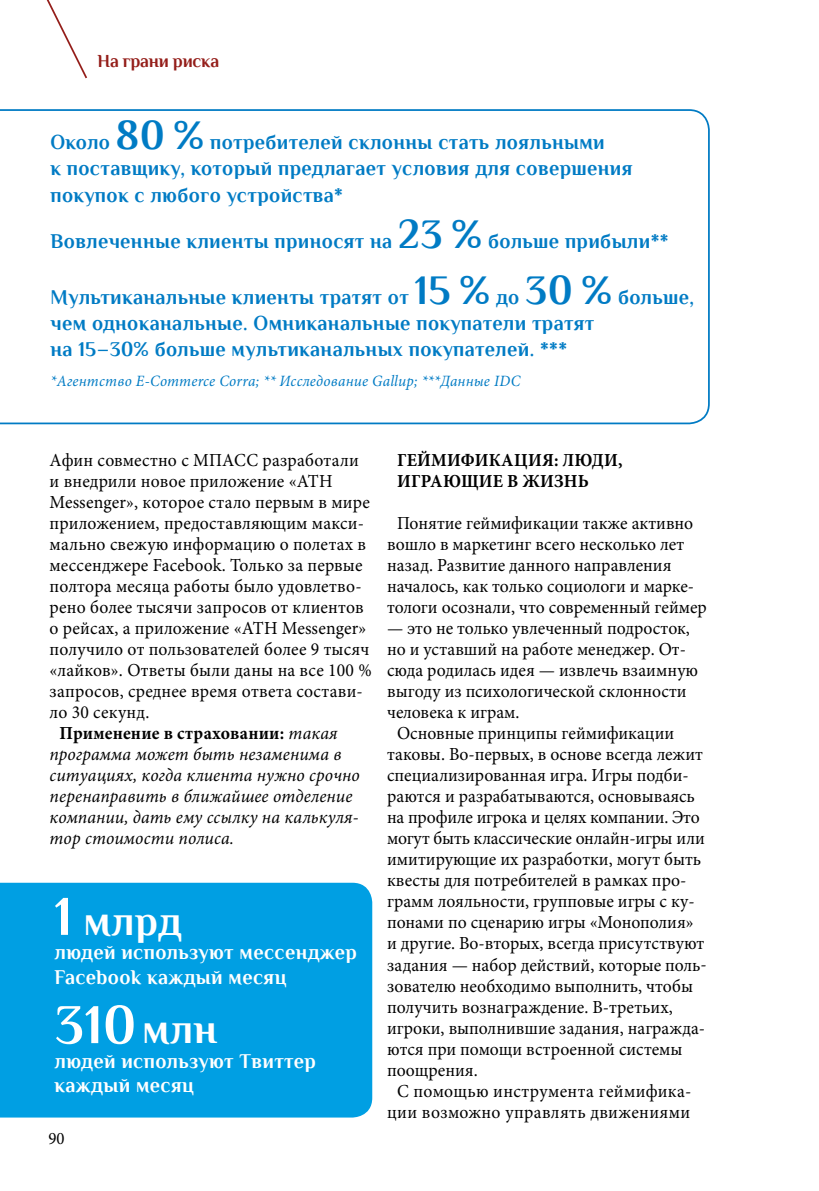
<style>
.page{position:relative;width:819px;height:1191px;background:#fff}
.page>*{position:absolute;margin:0;border:0;box-sizing:border-box;transform-origin:0 0}
.t1{font:700 56px "Philosopher";color:#fff;scale:.96 1}
.t2{font:700 42px "Philosopher";color:#fff;scale:.96 1}
.t3{font:700 21px/26.2px "Philosopher";letter-spacing:.02em;color:#007bc4;scale:.96 1}
.t4{font:700 21px/24.5px "Philosopher";letter-spacing:.02em;color:#fff;scale:.96 1}
.t5{font:18.38px/21px "Minion Pro";color:#000;scale:.96 1}
.t6{font:italic 18.38px "Minion Pro";letter-spacing:.01em;color:#000;scale:.96 1}
.t7{font:18.38px "Minion Pro";letter-spacing:.02em;color:#000;scale:.96 1}
.t8{font:700 18.38px/21px "Minion Pro";letter-spacing:.01em;color:#000;scale:.96 1}
.t9{font:700 18.38px "Philosopher";letter-spacing:-.01em;color:#941e1a;scale:.96 1}
.t10{font:17.5px "Minion Pro";color:#000;scale:.96 1}
.t11{font:italic 15.75px "Minion Pro";letter-spacing:.015em;color:#007bc4;scale:.96 1}
.s1{font-size:42px}
.s2{font-weight:400;font-style:italic}
.s3{font-size:56px}
</style>
<div class="page">
<svg style="left:46px;top:0;width:41px;height:79px"></svg>
<div style="left:0;top:882px;width:372px;height:235px;background:#009fe3"></div>
<svg style="left:0;top:109px;width:710px;height:316px"></svg>
<p class="t9" style="left:97px;top:51px;width:128px">На грани риска</p>
<p class="t3" style="left:50px;top:129px;width:607px">Около <span class="s1">80 %</span> потребителей склонны стать лояльными<br>к поставщику, который предлагает условия для совершения покупок с любого устройства*</p>
<p class="t3" style="left:50px;top:228px;width:645px">Вовлеченные клиенты приносят на <span class="s1">23 %</span> больше прибыли**</p>
<p class="t3" style="left:50px;top:284px;width:672px">Мультиканальные клиенты тратят от <span class="s1">15 %</span> до <span class="s1">30 %</span> больше, чем одноканальные. Омниканальные покупатели тратят<br>на 15–30% больше мультиканальных покупателей. ***</p>
<p class="t11" style="left:50px;top:370px;width:491px">*Агентство E-Commerce Corra; ** Исследование Gallup; ***Данные IDC</p>
<p class="t5" style="left:50px;top:450px;width:323px">Афин совместно с МПАСС разработали</p>
<p class="t5" style="left:50px;top:471px;width:296px">и внедрили новое приложение «ATH</p>
<p class="t5" style="left:50px;top:492px;width:335px">Messenger», которое стало первым в мире</p>
<p class="t5" style="left:50px;top:513px;width:329px">приложением, предоставляющим макси-</p>
<p class="t5" style="left:50px;top:534px;width:331px">мально свежую информацию о полетах в</p>
<p class="t5" style="left:50px;top:555px;width:327px">мессенджере Facebook. Только за первые</p>
<p class="t5" style="left:50px;top:576px;width:326px">полтора месяца работы было удовлетво-</p>
<p class="t5" style="left:50px;top:597px;width:328px">рено более тысячи запросов от клиентов</p>
<p class="t5" style="left:50px;top:618px;width:331px">о рейсах, а приложение «ATH Messenger»</p>
<p class="t5" style="left:50px;top:639px;width:334px">получило от пользователей более 9 тысяч</p>
<p class="t5" style="left:50px;top:660px;width:337px">«лайков». Ответы были даны на все 100 %</p>
<p class="t7" style="left:50px;top:679px;width:328px">запросов, среднее время ответа состави-</p>
<p class="t5" style="left:50px;top:702px;width:105px">ло 30 секунд.</p>
<p class="t8" style="left:60px;top:723px;width:291px">Применение в страховании: <span class="s2">такая</span></p>
<p class="t6" style="left:50px;top:742px;width:305px">программа может быть незаменима в</p>
<p class="t6" style="left:50px;top:763px;width:324px">ситуациях, когда клиента нужно срочно</p>
<p class="t6" style="left:50px;top:784px;width:317px">перенаправить в ближайшее отделение</p>
<p class="t6" style="left:50px;top:805px;width:323px">компании, дать ему ссылку на калькуля-</p>
<p class="t6" style="left:50px;top:826px;width:194px">тор стоимости полиса.</p>
<h2 class="t2" style="left:55px;top:898px;width:134px"><span class="s3">1</span> млрд</h2>
<p class="t4" style="left:55px;top:940px;width:316px">людей используют мессенджер<br>Facebook каждый месяц</p>
<h1 class="t1" style="left:55px;top:994px;width:171px">310<span class="s1">млн</span></h1>
<p class="t4" style="left:55px;top:1048px;width:273px">людей используют Tвиттер каждый месяц</p>
<p class="t10" style="left:48px;top:1126px;width:18px">90</p>
<p class="t8" style="left:397px;top:450px;width:236px">ГЕЙМИФИКАЦИЯ: ЛЮДИ,<br>ИГРАЮЩИЕ В ЖИЗНЬ</p>
<p class="t5" style="left:387px;top:513px;width:334px;text-indent:10px">Понятие геймификации также активно вошло в маркетинг всего несколько лет назад. Развитие данного направления началось, как только социологи и марке&shy;тологи осознали, что современный геймер</p>
<p class="t5" style="left:387px;top:618px;width:317px">— это не только увлеченный подросток,</p>
<p class="t5" style="left:387px;top:639px;width:313px">но и уставший на работе менеджер. От-</p>
<p class="t5" style="left:387px;top:660px;width:325px">сюда родилась идея — извлечь взаимную</p>
<p class="t5" style="left:387px;top:681px;width:313px">выгоду из психологической склонности</p>
<p class="t5" style="left:387px;top:702px;width:139px">человека к играм.</p>
<p class="t5" style="left:397px;top:723px;width:290px">Основные принципы геймификации</p>
<p class="t5" style="left:387px;top:744px;width:330px">таковы. Во-первых, в основе всегда лежит</p>
<p class="t5" style="left:387px;top:765px;width:316px">специализированная игра. Игры подби-</p>
<p class="t5" style="left:387px;top:786px;width:322px">раются и разрабатываются, основываясь</p>
<p class="t5" style="left:387px;top:807px;width:327px">на профиле игрока и целях компании. Это</p>
<p class="t5" style="left:387px;top:828px;width:332px">могут быть классические онлайн-игры или</p>
<p class="t5" style="left:387px;top:849px;width:328px">имитирующие их разработки, могут быть</p>
<p class="t5" style="left:387px;top:870px;width:313px">квесты для потребителей в рамках про-</p>
<p class="t5" style="left:387px;top:891px;width:322px">грамм лояльности, групповые игры с ку-</p>
<p class="t5" style="left:387px;top:912px;width:321px">понами по сценарию игры «Монополия»</p>
<p class="t5" style="left:387px;top:933px;width:332px">и другие. Во-вторых, всегда присутствуют</p>
<p class="t5" style="left:387px;top:954px;width:334px">задания — набор действий, которые поль-</p>
<p class="t5" style="left:387px;top:975px;width:320px">зователю необходимо выполнить, чтобы</p>
<p class="t5" style="left:387px;top:996px;width:299px">получить вознаграждение. В-третьих,</p>
<p class="t5" style="left:387px;top:1017px;width:332px">игроки, выполнившие задания, награжда-</p>
<p class="t5" style="left:387px;top:1038px;width:309px">ются при помощи встроенной системы</p>
<p class="t5" style="left:387px;top:1059px;width:96px">поощрения.</p>
<p class="t7" style="left:397px;top:1078px;width:308px">С помощью инструмента геймифика-</p>
<p class="t7" style="left:387px;top:1099px;width:317px">ции возможно управлять движениями</p>
</div>
